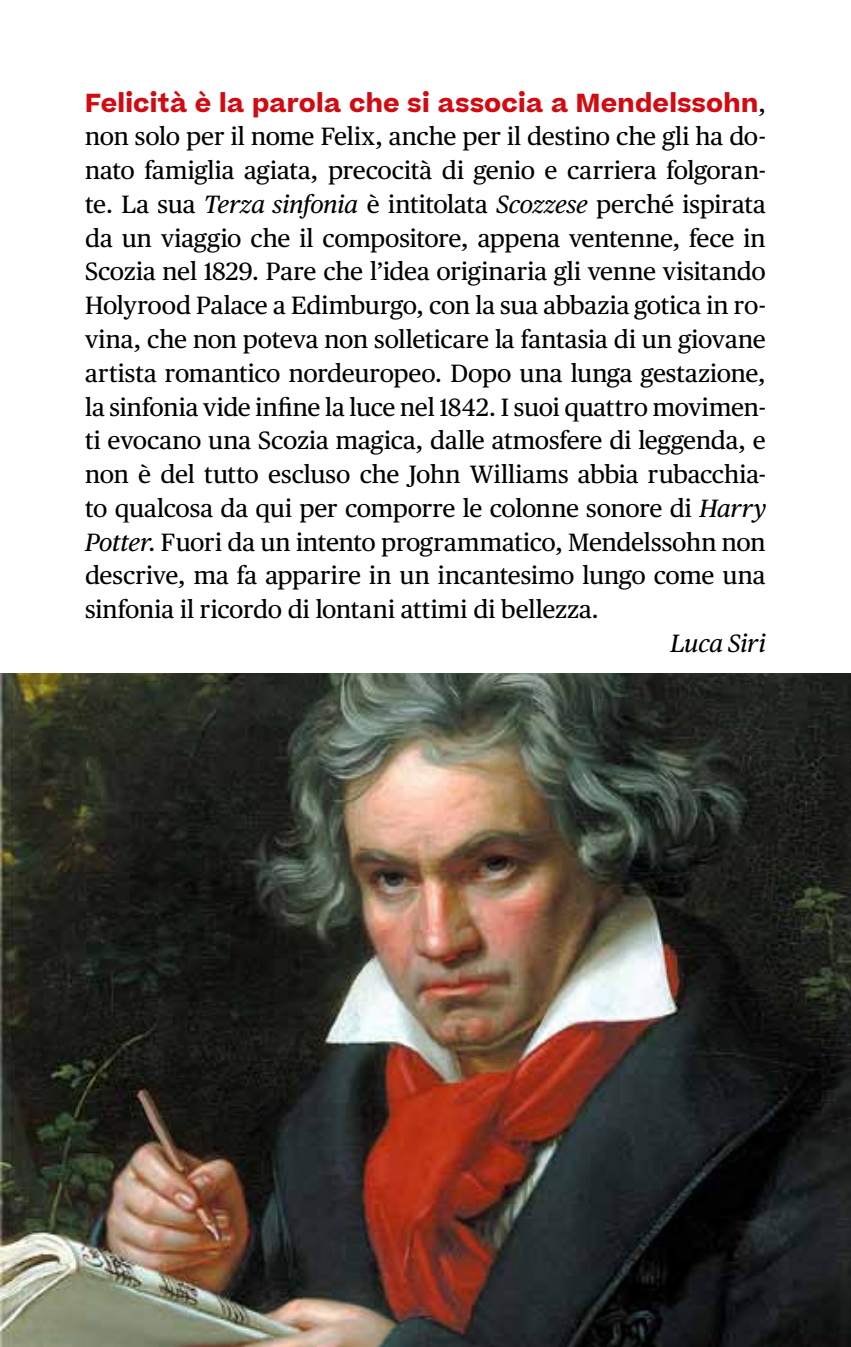
<style>
.page{position:relative;width:851px;height:1347px;background:#fff}
.page>*{position:absolute;margin:0;border:0;box-sizing:border-box;transform-origin:0 0}
.t1{font:25px/33.8px "Publico Text";color:#000;text-align:justify}
.t2{font:700 25px "Beatrice";letter-spacing:.01em;color:#d20a11}
.t3{font:italic 25px "Publico Text";letter-spacing:-.015em;color:#000}
.s1{font-family:"Publico Text";font-weight:400;color:#000}
.s2{font-style:italic}
</style>
<div class="page">
<img style="left:0;top:673px;width:850px;height:673px">
<p class="t2" style="left:85px;top:85px;width:682px">Felicità è la parola che si associa a Mendelssohn<span class="s1">,</span></p>
<p class="t1" style="left:85px;top:118px;width:682px">non solo per il nome Felix, anche per il destino che gli ha do&shy;nato famiglia agiata, precocità di genio e carriera folgoran&shy;te. La sua <span class="s2">Terza sinfonia</span> è intitolata <span class="s2">Scozzese</span> perché ispirata da un viaggio che il compositore, appena ventenne, fece in Scozia nel 1829. Pare che l’idea originaria gli venne visitando Holyrood Palace a Edimburgo, con la sua abbazia gotica in ro&shy;vina, che non poteva non solleticare la fantasia di un giovane artista romantico nordeuropeo. Dopo una lunga gestazione, la sinfonia vide infine la luce nel 1842. I suoi quattro movimen&shy;ti evocano una Scozia magica, dalle atmosfere di leggenda, e non è del tutto escluso che John Williams abbia rubacchia&shy;to qualcosa da qui per comporre le colonne sonore di <span class="s2">Harry Potter</span>. Fuori da un intento programmatico, Mendelssohn non descrive, ma fa apparire in un incantesimo lungo come una sinfonia il ricordo di lontani attimi di bellezza.</p>
<p class="t3" style="left:670px;top:624px;width:97px">Luca Siri</p>
</div>
